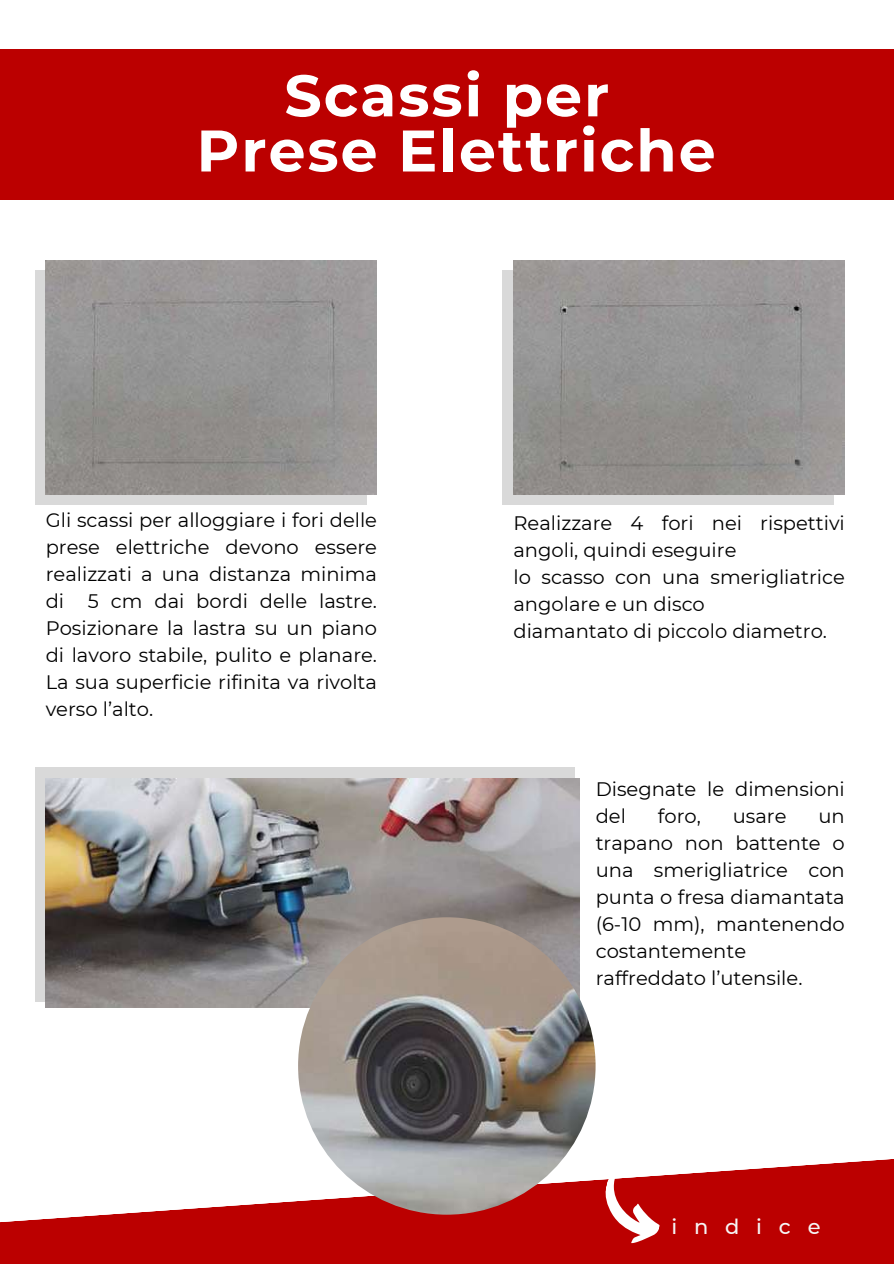
<style>
.page{position:relative;width:894px;height:1264px;background:#fff}
.page>*{position:absolute;margin:0;border:0;box-sizing:border-box;transform-origin:0 0}
.t1{font:700 58.5px/55.2px "Montserrat";letter-spacing:.035em;color:#fff;text-align:center}
.t2{font:500 21px "Montserrat";letter-spacing:.8em;color:#f6f6f6}
.t3{font:19.5px/27px "Montserrat";color:#000}
</style>
<div class="page">
<div style="left:0;top:49px;width:893px;height:150px;background:#b00"></div>
<svg style="left:0;top:1155px;width:893px;height:108px;fill:#b00"></svg>
<svg style="left:595px;top:1155px;width:76px;height:93px"></svg>
<div style="left:35px;top:270px;width:331px;height:234px;background:#d9d9d9"></div>
<img style="left:46px;top:260px;width:330px;height:234px">
<div style="left:502px;top:270px;width:331px;height:234px;background:#d9d9d9"></div>
<img style="left:513px;top:260px;width:331px;height:234px">
<div style="left:35px;top:767px;width:540px;height:234px;background:#d9d9d9"></div>
<img style="left:46px;top:778px;width:533px;height:229px">
<img style="left:298px;top:917px;width:297px;height:297px;border-radius:50%">
<h1 class="t1" style="left:196px;top:68px;width:520px">Scassi per<br>Prese Elettriche</h1>
<p class="t3" style="left:46px;top:506px;width:333px;text-align:justify">Gli scassi per alloggiare i fori delle prese elettriche devono essere realizzati a una distanza minima di 5 cm dai bordi delle lastre.<br>Posizionare la lastra su un piano di lavoro stabile, pulito e planare.<br>La sua superficie rifinita va rivolta verso l’alto.</p>
<p class="t3" style="left:513px;top:509px;width:333px">Realizzare 4 fori nei rispettivi angoli, quindi eseguire<br>lo scasso con una smerigliatrice angolare e un disco<br>diamantato di piccolo diametro.</p>
<p class="t3" style="left:595px;top:775px;width:250px">Disegnate le dimensioni del</p>
<p class="t3" style="left:657px;top:802px;width:45px">foro,</p>
<p class="t3" style="left:732px;top:802px;width:55px">usare</p>
<p class="t3" style="left:595px;top:802px;width:250px;text-indent:223px">un trapano non battente o una smerigliatrice con punta o fresa diamantata (6-10 mm), mantenendo costantemente raffreddato l’utensile.</p>
<p class="t2" style="left:671px;top:1213px;width:151px">indice</p>
</div>
